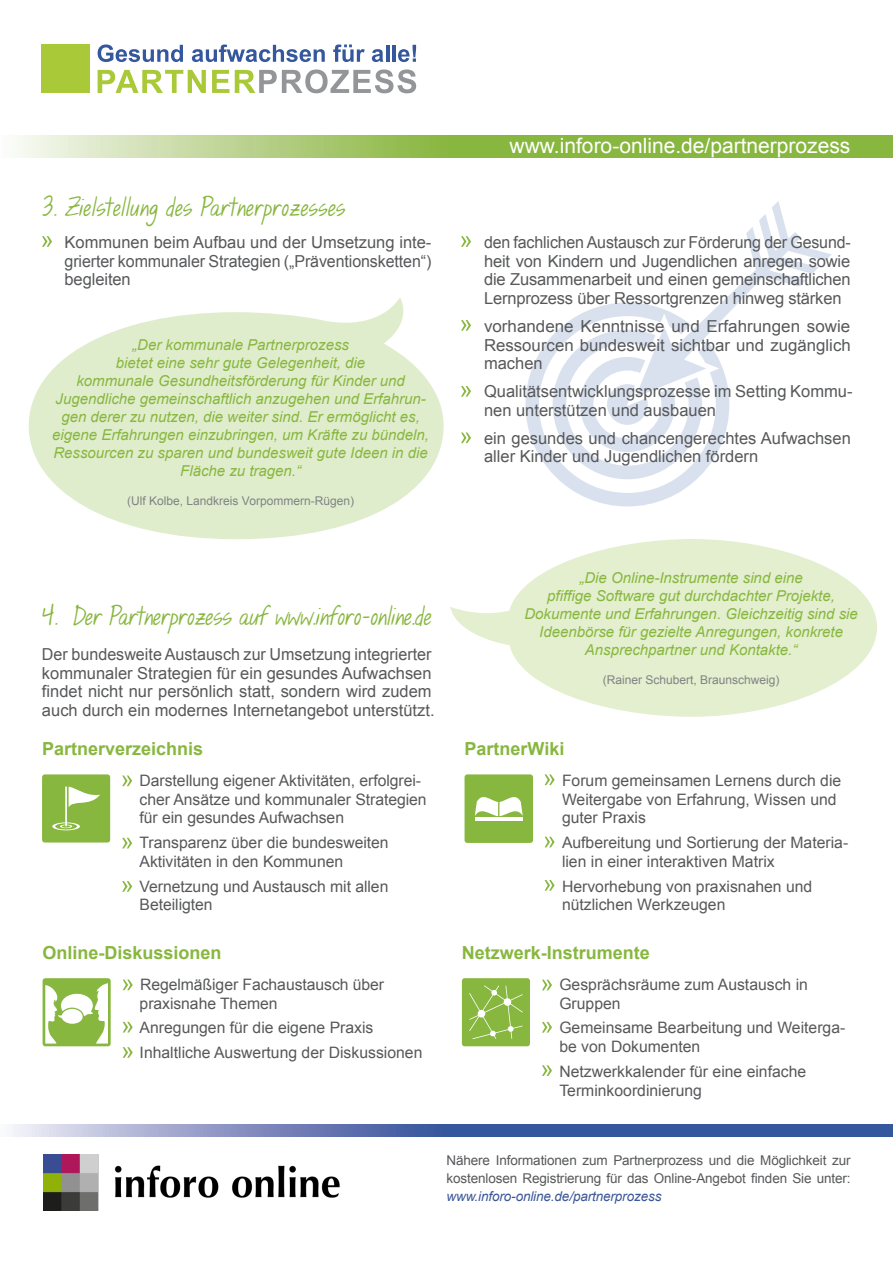
<style>
.page{position:relative;width:893px;height:1263px;background:#fff}
.page>*{position:absolute;margin:0;border:0;box-sizing:border-box;transform-origin:0 0}
.t1{font:24px "KG Hope For A Cure";letter-spacing:-.015em;color:#88b73f}
.t2{font:21px "Arial";color:#fff}
.t3{font:700 18px "Arial";color:#88b73f}
.t4{font:16.5px/18.8px "Arial";color:#57585a}
.t5{font:15.75px/18.8px "Arial";color:#57585a}
.t6{font:italic 15px/18px "Arial";color:#88b73f;text-align:center}
.t7{font:13.5px/18px "Arial";letter-spacing:-.01em;color:#57585a}
.t8{font:italic 13.5px "Arial";letter-spacing:-.01em;color:#3c5798}
.t9{font:12px "Arial";color:#808285}
</style>
<div class="page">
<svg style="left:525px;top:302px;width:204px;height:204px"></svg>
<svg style="left:622px;top:201px;width:210px;height:209px"></svg>
<svg style="left:15px;top:136px;width:878px;height:21px;background:#a2c669"></svg>
<svg style="left:98px;top:70px;width:108px;height:23px"></svg>
<svg style="left:212px;top:70px;width:17px;height:23px"></svg>
<svg style="left:235px;top:69px;width:181px;height:24px"></svg>
<svg style="left:98px;top:44px;width:85px;height:18px"></svg>
<svg style="left:192px;top:44px;width:133px;height:18px"></svg>
<svg style="left:333px;top:44px;width:32px;height:18px"></svg>
<svg style="left:372px;top:49px;width:11px;height:13px"></svg>
<hr style="left:386px;top:45px;width:3px;height:17px;background:#35579d">
<hr style="left:392px;top:45px;width:4px;height:17px;background:#35579d">
<svg style="left:398px;top:45px;width:18px;height:17px"></svg>
<div style="left:41px;top:44px;width:49px;height:49px;background:#a9c938"></div>
<div style="left:465px;top:774px;width:68px;height:69px;background:#88b73f;border-radius:3px"></div>
<hr style="left:475px;top:817px;width:48px;height:3px;background:#fff">
<svg style="left:475px;top:797px;width:48px;height:19px"></svg>
<svg style="left:545px;top:774px;width:10px;height:11px"></svg>
<svg style="left:545px;top:837px;width:10px;height:10px"></svg>
<svg style="left:545px;top:880px;width:10px;height:11px"></svg>
<div style="left:42px;top:774px;width:68px;height:68px;background:#88b73f;border-radius:3px"></div>
<svg style="left:52px;top:786px;width:48px;height:44px"></svg>
<svg style="left:122px;top:775px;width:10px;height:11px"></svg>
<svg style="left:122px;top:838px;width:10px;height:10px"></svg>
<svg style="left:122px;top:881px;width:10px;height:11px"></svg>
<div style="left:462px;top:978px;width:68px;height:68px;background:#88b73f;border-radius:3px"></div>
<svg style="left:469px;top:985px;width:54px;height:54px"></svg>
<svg style="left:542px;top:980px;width:10px;height:10px"></svg>
<svg style="left:542px;top:1022px;width:10px;height:11px"></svg>
<svg style="left:542px;top:1065px;width:10px;height:11px"></svg>
<div style="left:43px;top:978px;width:68px;height:68px;background:#88b73f;border-radius:3px"></div>
<svg style="left:45px;top:983px;width:63px;height:60px"></svg>
<svg style="left:123px;top:979px;width:10px;height:11px"></svg>
<svg style="left:123px;top:1022px;width:10px;height:10px"></svg>
<svg style="left:123px;top:1047px;width:10px;height:11px"></svg>
<svg style="left:42px;top:236px;width:10px;height:11px"></svg>
<svg style="left:461px;top:320px;width:10px;height:11px"></svg>
<svg style="left:461px;top:386px;width:10px;height:11px"></svg>
<svg style="left:461px;top:432px;width:10px;height:11px"></svg>
<svg style="left:461px;top:236px;width:10px;height:11px"></svg>
<svg style="left:29px;top:298px;width:415px;height:241px;fill:#e0edcc"></svg>
<svg style="left:11px;top:1124px;width:882px;height:13px;background:#6177b1"></svg>
<img style="left:43px;top:1155px;width:297px;height:55px">
<svg style="left:450px;top:539px;width:427px;height:178px;fill:#e3efce"></svg>
<p class="t2" style="left:510px;top:132px;width:342px">www.inforo-online.de/partnerprozess</p>
<h1 class="t1" style="left:42px;top:193px;width:305px">3. Zielstellung des Partnerprozesses</h1>
<p class="t4" style="left:65px;top:233px;width:368px;text-align:justify">Kommunen beim Aufbau und der Umsetzung inte&shy;grierter kommunaler Strategien („Präventionsketten“) begleiten</p>
<p class="t4" style="left:484px;top:233px;width:368px;text-align:justify">den fachlichen Austausch zur Förderung der Gesund&shy;heit von Kindern und Jugendlichen anregen sowie die Zusammenarbeit und einen gemeinschaftlichen Lernprozess über Ressortgrenzen hinweg stärken</p>
<p class="t4" style="left:484px;top:317px;width:368px;text-align:justify">vorhandene Kenntnisse und Erfahrungen sowie Ressourcen bundesweit sichtbar und zugänglich machen</p>
<p class="t4" style="left:484px;top:382px;width:370px">Qualitätsentwicklungsprozesse im Setting Kommu&shy;nen unterstützen und ausbauen</p>
<p class="t4" style="left:484px;top:429px;width:368px">ein gesundes und chancengerechtes Aufwachsen aller Kinder und Jugendlichen fördern</p>
<p class="t6" style="left:52px;top:336px;width:378px">„Der kommunale Partnerprozess<br>bietet eine sehr gute Gelegenheit, die<br>kommunale Gesundheitsförderung für Kinder und Jugendliche gemeinschaftlich anzugehen und Erfahrun&shy;gen derer zu nutzen, die weiter sind. Er ermöglicht es, eigene Erfahrungen einzubringen, um Kräfte zu bündeln, Ressourcen zu sparen und bundesweit gute Ideen in die Fläche zu tragen.“</p>
<p class="t9" style="left:127px;top:493px;width:228px">(Ulf Kolbe, Landkreis Vorpommern-Rügen)</p>
<h1 class="t1" style="left:42px;top:602px;width:391px">4. Der Partnerprozess auf www.inforo-online.de</h1>
<p class="t4" style="left:42px;top:645px;width:394px">Der bundesweite Austausch zur Umsetzung integrierter kommunaler Strategien für ein gesundes Aufwachsen findet nicht nur persönlich statt, sondern wird zudem auch durch ein modernes Internetangebot unterstützt.</p>
<p class="t3" style="left:42px;top:737px;width:163px">Partnerverzeichnis</p>
<p class="t5" style="left:140px;top:771px;width:289px">Darstellung eigener Aktivitäten, erfolgrei&shy;cher Ansätze und kommunaler Strategien für ein gesundes Aufwachsen</p>
<p class="t5" style="left:140px;top:833px;width:251px">Transparenz über die bundesweiten<br>Aktivitäten in den Kommunen</p>
<p class="t5" style="left:140px;top:877px;width:250px">Vernetzung und Austausch mit allen<br>Beteiligten</p>
<p class="t3" style="left:43px;top:941px;width:181px">Online-Diskussionen</p>
<p class="t5" style="left:140px;top:975px;width:246px">Regelmäßiger Fachaustausch über praxisnahe Themen</p>
<p class="t5" style="left:140px;top:1015px;width:284px;line-height:24.8px">Anregungen für die eigene Praxis<br>Inhaltliche Auswertung der Diskussionen</p>
<p class="t6" style="left:524px;top:569px;width:335px">„Die Online-Instrumente sind eine<br>pfiffige Software gut durchdachter Projekte, Dokumente und Erfahrungen. Gleichzeitig sind sie Ideenbörse für gezielte Anregungen, konkrete Ansprechpartner und Kontakte.“</p>
<p class="t9" style="left:603px;top:671px;width:178px">(Rainer Schubert, Braunschweig)</p>
<p class="t3" style="left:464px;top:737px;width:101px">PartnerWiki</p>
<p class="t5" style="left:562px;top:771px;width:281px">Forum gemeinsamen Lernens durch die<br>Weitergabe von Erfahrung, Wissen und guter Praxis</p>
<p class="t5" style="left:562px;top:833px;width:288px">Aufbereitung und Sortierung der Materia&shy;lien in einer interaktiven Matrix</p>
<p class="t5" style="left:562px;top:877px;width:252px">Hervorhebung von praxisnahen und nützlichen Werkzeugen</p>
<p class="t3" style="left:462px;top:941px;width:190px">Netzwerk-Instrumente</p>
<p class="t5" style="left:559px;top:975px;width:250px">Gesprächsräume zum Austausch in<br>Gruppen</p>
<p class="t5" style="left:559px;top:1018px;width:287px">Gemeinsame Bearbeitung und Weiterga&shy;be von Dokumenten</p>
<p class="t5" style="left:559px;top:1062px;width:248px">Netzwerkkalender für eine einfache<br>Terminkoordinierung</p>
<p class="t7" style="left:446px;top:1151px;width:406px">Nähere Informationen zum Partnerprozess und die Möglichkeit zur kostenlosen Registrierung für das Online-Angebot finden Sie unter:</p>
<p class="t8" style="left:446px;top:1187px;width:216px">www.inforo-online.de/partnerprozess</p>
</div>
